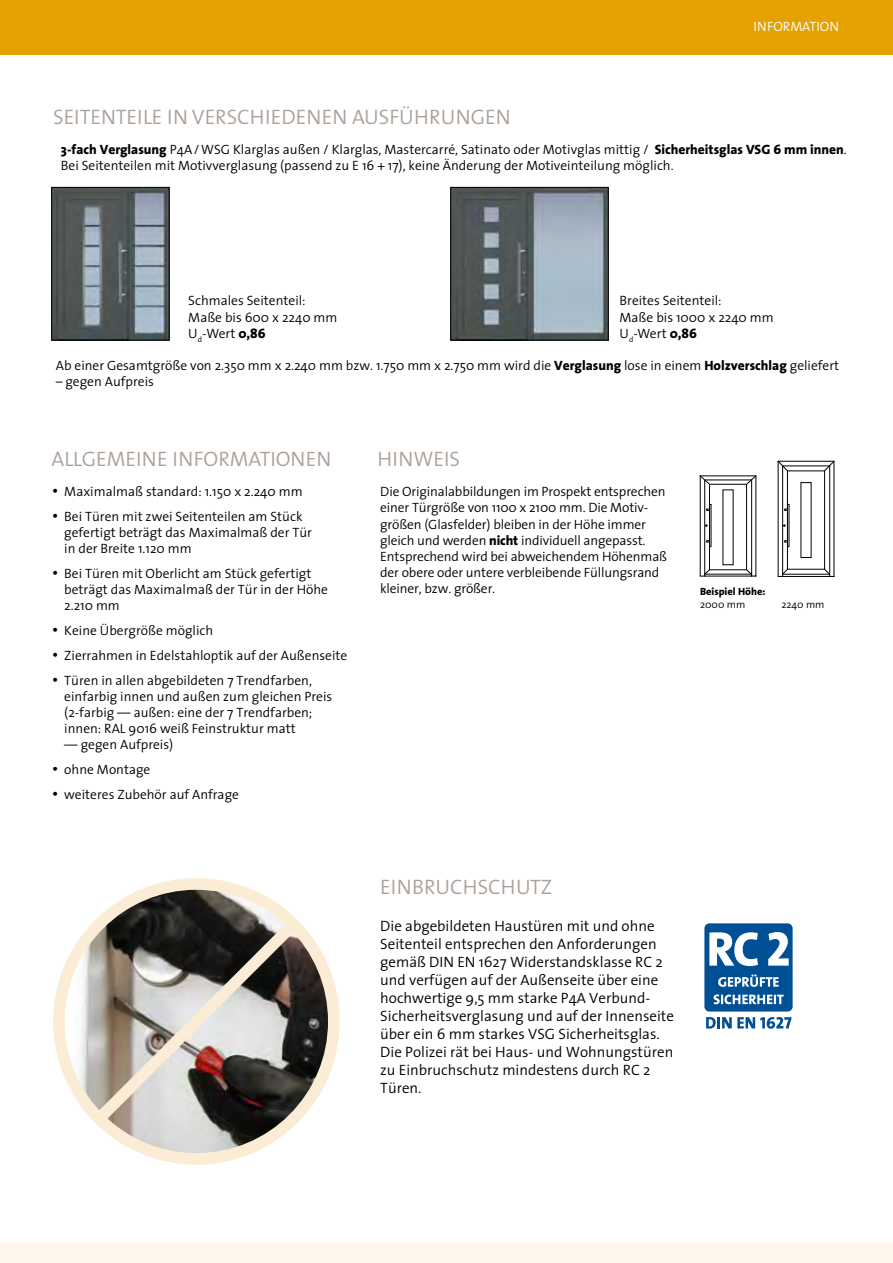
<style>
.page{position:relative;width:893px;height:1263px;background:#fff}
.page>*{position:absolute;margin:0;border:0;box-sizing:border-box;transform-origin:0 0}
.t1{font:300 21px "The Sans";color:#aca19a}
.t2{font:300 15px/18px "The Sans";color:#000}
.t3{font:300 13.5px/16.2px "The Sans";color:#000}
.t4{font:300 13.5px "The Sans";color:#fff}
.t5{font:800 10.5px "The Sans";color:#000}
.t6{font:300 10.5px "The Sans";color:#000}
.s1{font-weight:800}
.s2{font-size:18px}
</style>
<div class="page">
<div style="left:0;top:0;width:893px;height:54px;background:#e5a100"></div>
<div style="left:0;top:1242px;width:893px;height:21px;background:#fdf6ea"></div>
<svg style="left:777px;top:461px;width:57px;height:116px"></svg>
<hr style="left:704px;top:576px;width:48px;height:1px;background:#000">
<svg style="left:699px;top:475px;width:57px;height:101px"></svg>
<img style="left:54px;top:189px;width:113px;height:149px">
<div style="left:52px;top:187px;width:117px;height:153px;border:1px solid #000"></div>
<img style="left:453px;top:189px;width:153px;height:149px">
<div style="left:451px;top:187px;width:157px;height:153px;border:1px solid #000"></div>
<svg style="left:706px;top:1017px;width:85px;height:12px"></svg>
<svg style="left:704px;top:923px;width:89px;height:88px"></svg>
<svg style="left:53px;top:878px;width:287px;height:287px"></svg>
<p class="t4" style="left:753px;top:18px;width:87px">INFORMATION</p>
<h1 class="t1" style="left:53px;top:103px;width:459px">SEITENTEILE IN VERSCHIEDENEN AUSFÜHRUNGEN</h1>
<p class="t3" style="left:61px;top:142px;width:787px"><span class="s1">3-fach Verglasung</span> P4A / WSG Klarglas außen / Klarglas, Mastercarré, Satinato oder Motivglas mittig / <span class="s1">Sicherheitsglas VSG 6 mm innen</span>.<br>Bei Seitenteilen mit Motivverglasung (passend zu E 16 + 17), keine Änderung der Motiveinteilung möglich.</p>
<p class="t3" style="left:188px;top:293px;width:151px">Schmales Seitenteil:<br>Maße bis 600 x 2240 mm<br>U<sub>d</sub>-Wert <span class="s1">0,86</span></p>
<p class="t3" style="left:620px;top:293px;width:156px">Breites Seitenteil:<br>Maße bis 1000 x 2240 mm<br>U<sub>d</sub>-Wert <span class="s1">0,86</span></p>
<p class="t3" style="left:56px;top:358px;width:785px">Ab einer Gesamtgröße von 2.350 mm x 2.240 mm bzw. 1.750 mm x 2.750 mm wird die <span class="s1">Verglasung</span> lose in einem <span class="s1">Holzverschlag</span> geliefert</p>
<p class="t3" style="left:56px;top:374px;width:100px">– gegen Aufpreis</p>
<h1 class="t1" style="left:52px;top:445px;width:281px">ALLGEMEINE INFORMATIONEN</h1>
<p class="t3" style="left:52px;top:484px;width:253px"><span class="s2">•</span> Maximalmaß standard: 1.150 x 2.240 mm</p>
<p class="t3" style="left:64px;top:508px;width:249px;text-indent:-13px"><span class="s2">•</span> Bei Türen mit zwei Seitenteilen am Stück gefertigt beträgt das Maximalmaß der Tür in der Breite 1.120 mm</p>
<p class="t3" style="left:64px;top:565px;width:265px;text-indent:-13px"><span class="s2">•</span> Bei Türen mit Oberlicht am Stück gefertigt beträgt das Maximalmaß der Tür in der Höhe<br>2.210 mm</p>
<p class="t3" style="left:52px;top:623px;width:163px"><span class="s2">•</span> Keine Übergröße möglich</p>
<p class="t3" style="left:52px;top:647px;width:297px"><span class="s2">•</span> Zierrahmen in Edelstahloptik auf der Außenseite</p>
<p class="t3" style="left:64px;top:672px;width:270px;text-indent:-13px"><span class="s2">•</span> Türen in allen abgebildeten 7 Trendfarben, einfarbig innen und außen zum gleichen Preis (2-farbig — außen: eine der 7 Trendfarben; innen: RAL 9016 weiß Feinstruktur matt</p>
<p class="t3" style="left:64px;top:737px;width:111px">— gegen Aufpreis)</p>
<p class="t3" style="left:52px;top:761px;width:100px"><span class="s2">•</span> ohne Montage</p>
<p class="t3" style="left:52px;top:786px;width:189px"><span class="s2">•</span> weiteres Zubehör auf Anfrage</p>
<h1 class="t1" style="left:377px;top:445px;width:84px">HINWEIS</h1>
<p class="t3" style="left:380px;top:484px;width:288px">Die Originalabbildungen im Prospekt entsprechen einer Türgröße von 1100 x 2100 mm. Die Motiv&shy;größen (Glasfelder) bleiben in der Höhe immer gleich und werden <span class="s1">nicht</span> individuell angepasst.<br>Entsprechend wird bei abweichendem Höhenmaß der obere oder untere verbleibende Füllungsrand kleiner, bzw. größer.</p>
<p class="t5" style="left:700px;top:585px;width:67px">Beispiel Höhe:</p>
<p class="t6" style="left:700px;top:597px;width:47px">2000 mm</p>
<p class="t6" style="left:781px;top:597px;width:45px">2240 mm</p>
<h1 class="t1" style="left:380px;top:873px;width:173px">EINBRUCHSCHUTZ</h1>
<p class="t2" style="left:380px;top:917px;width:295px">Die abgebildeten Haustüren mit und ohne Seitenteil entsprechen den Anforderungen gemäß DIN EN 1627 Widerstandsklasse RC 2 und verfügen auf der Außenseite über eine hochwertige 9,5 mm starke P4A Verbund-Sicherheitsverglasung und auf der Innenseite über ein 6 mm starkes VSG Sicherheitsglas.<br>Die Polizei rät bei Haus- und Wohnungstüren zu Einbruchschutz mindestens durch RC 2<br>Türen.</p>
</div>
